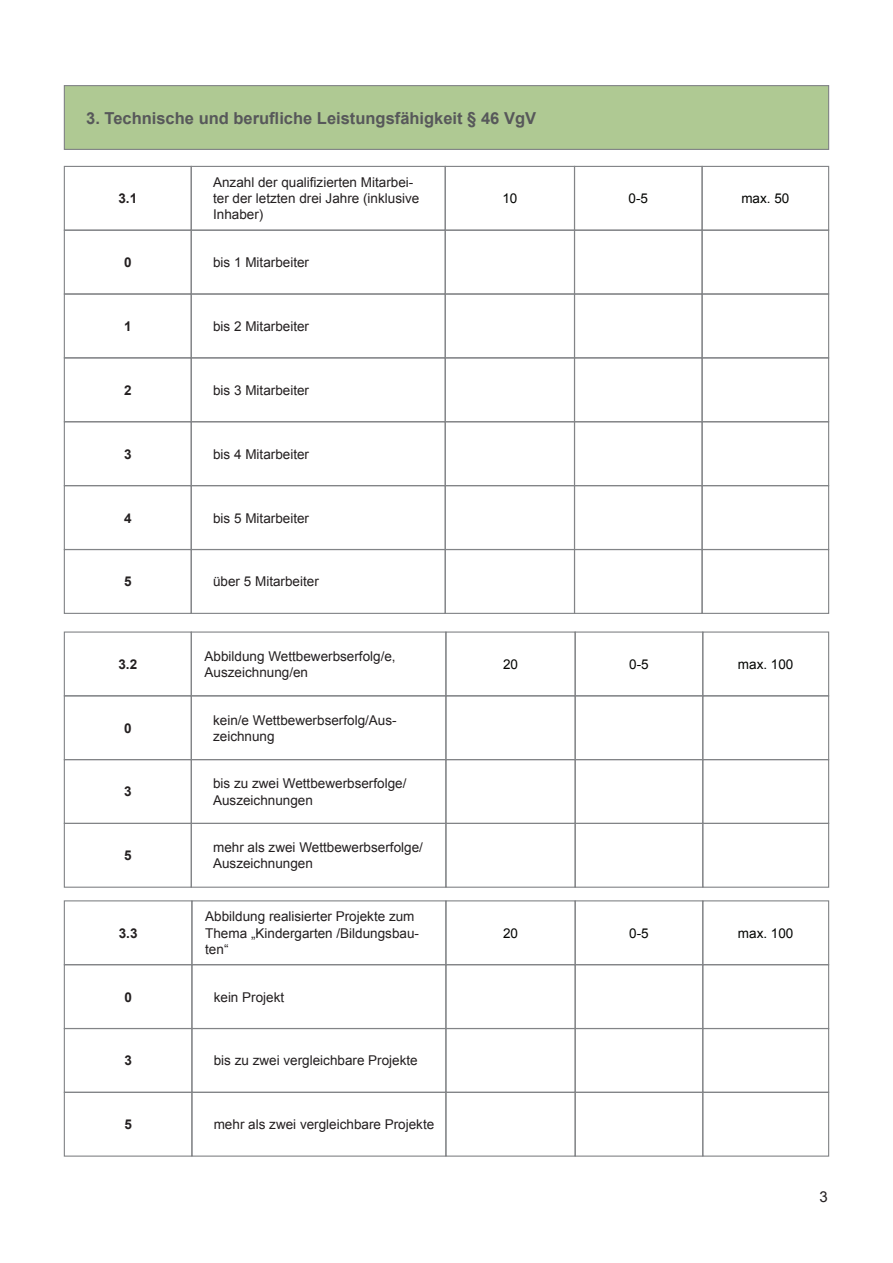
<style>
.page{position:relative;width:893px;height:1263px;background:#fff}
.page>*{position:absolute;margin:0;border:0;box-sizing:border-box;transform-origin:0 0}
.t1{font:700 16.5px "Arial";color:#57585a}
.t2{font:15px "Arial";color:#231f20}
.t3{font:13.5px/16.2px "Arial";color:#231f20}
.t4{font:13.5px "Arial";color:#040503}
.t5{font:700 13.5px "Arial";color:#231f20}
</style>
<div class="page">
<div style="left:64px;top:86px;width:765px;height:63px;background:#afc993"></div>
<div style="left:64px;top:85px;width:765px;height:65px;border:1px solid #828487"></div>
<div style="left:702px;top:631px;width:127px;height:65px;border:1px solid #828487"></div>
<div style="left:575px;top:631px;width:128px;height:65px;border:1px solid #828487"></div>
<div style="left:445px;top:631px;width:131px;height:65px;border:1px solid #828487"></div>
<div style="left:64px;top:631px;width:128px;height:65px;border:1px solid #828487"></div>
<div style="left:191px;top:631px;width:255px;height:65px;border:1px solid #828487"></div>
<div style="left:702px;top:695px;width:127px;height:65px;border:1px solid #828487"></div>
<div style="left:575px;top:695px;width:128px;height:65px;border:1px solid #828487"></div>
<div style="left:445px;top:695px;width:131px;height:65px;border:1px solid #828487"></div>
<div style="left:64px;top:695px;width:128px;height:65px;border:1px solid #828487"></div>
<div style="left:191px;top:695px;width:255px;height:65px;border:1px solid #828487"></div>
<div style="left:702px;top:759px;width:127px;height:65px;border:1px solid #828487"></div>
<div style="left:575px;top:759px;width:128px;height:65px;border:1px solid #828487"></div>
<div style="left:445px;top:759px;width:131px;height:65px;border:1px solid #828487"></div>
<div style="left:64px;top:759px;width:128px;height:65px;border:1px solid #828487"></div>
<div style="left:191px;top:759px;width:255px;height:65px;border:1px solid #828487"></div>
<div style="left:702px;top:823px;width:127px;height:65px;border:1px solid #828487"></div>
<div style="left:575px;top:823px;width:128px;height:65px;border:1px solid #828487"></div>
<div style="left:445px;top:823px;width:131px;height:65px;border:1px solid #828487"></div>
<div style="left:64px;top:823px;width:128px;height:65px;border:1px solid #828487"></div>
<div style="left:191px;top:823px;width:255px;height:65px;border:1px solid #828487"></div>
<div style="left:702px;top:900px;width:127px;height:65px;border:1px solid #828487"></div>
<div style="left:575px;top:900px;width:128px;height:65px;border:1px solid #828487"></div>
<div style="left:445px;top:900px;width:131px;height:65px;border:1px solid #828487"></div>
<div style="left:64px;top:900px;width:128px;height:65px;border:1px solid #828487"></div>
<div style="left:191px;top:900px;width:255px;height:65px;border:1px solid #828487"></div>
<div style="left:702px;top:964px;width:127px;height:65px;border:1px solid #828487"></div>
<div style="left:575px;top:964px;width:128px;height:65px;border:1px solid #828487"></div>
<div style="left:445px;top:964px;width:131px;height:65px;border:1px solid #828487"></div>
<div style="left:64px;top:964px;width:128px;height:65px;border:1px solid #828487"></div>
<div style="left:702px;top:1028px;width:127px;height:65px;border:1px solid #828487"></div>
<div style="left:575px;top:1028px;width:128px;height:65px;border:1px solid #828487"></div>
<div style="left:445px;top:1028px;width:131px;height:65px;border:1px solid #828487"></div>
<div style="left:64px;top:1028px;width:128px;height:65px;border:1px solid #828487"></div>
<div style="left:702px;top:1092px;width:127px;height:65px;border:1px solid #828487"></div>
<div style="left:575px;top:1092px;width:128px;height:65px;border:1px solid #828487"></div>
<div style="left:445px;top:1092px;width:131px;height:65px;border:1px solid #828487"></div>
<div style="left:64px;top:1092px;width:128px;height:65px;border:1px solid #828487"></div>
<div style="left:191px;top:964px;width:255px;height:65px;border:1px solid #828487"></div>
<div style="left:191px;top:1028px;width:255px;height:65px;border:1px solid #828487"></div>
<div style="left:191px;top:1092px;width:255px;height:65px;border:1px solid #828487"></div>
<div style="left:701px;top:166px;width:128px;height:65px;border:1px solid #828487"></div>
<div style="left:574px;top:166px;width:129px;height:65px;border:1px solid #828487"></div>
<div style="left:445px;top:166px;width:130px;height:65px;border:1px solid #828487"></div>
<div style="left:64px;top:166px;width:128px;height:65px;border:1px solid #828487"></div>
<div style="left:191px;top:166px;width:255px;height:65px;border:1px solid #828487"></div>
<div style="left:701px;top:357px;width:128px;height:65px;border:1px solid #828487"></div>
<div style="left:574px;top:357px;width:129px;height:65px;border:1px solid #828487"></div>
<div style="left:445px;top:357px;width:130px;height:65px;border:1px solid #828487"></div>
<div style="left:64px;top:357px;width:128px;height:65px;border:1px solid #828487"></div>
<div style="left:191px;top:357px;width:255px;height:65px;border:1px solid #828487"></div>
<div style="left:701px;top:421px;width:128px;height:65px;border:1px solid #828487"></div>
<div style="left:574px;top:421px;width:129px;height:65px;border:1px solid #828487"></div>
<div style="left:445px;top:421px;width:130px;height:65px;border:1px solid #828487"></div>
<div style="left:64px;top:421px;width:128px;height:65px;border:1px solid #828487"></div>
<div style="left:191px;top:421px;width:255px;height:65px;border:1px solid #828487"></div>
<div style="left:701px;top:485px;width:128px;height:65px;border:1px solid #828487"></div>
<div style="left:574px;top:485px;width:129px;height:65px;border:1px solid #828487"></div>
<div style="left:445px;top:485px;width:130px;height:65px;border:1px solid #828487"></div>
<div style="left:64px;top:485px;width:128px;height:65px;border:1px solid #828487"></div>
<div style="left:191px;top:485px;width:255px;height:65px;border:1px solid #828487"></div>
<div style="left:701px;top:549px;width:128px;height:65px;border:1px solid #828487"></div>
<div style="left:574px;top:549px;width:129px;height:65px;border:1px solid #828487"></div>
<div style="left:445px;top:549px;width:130px;height:65px;border:1px solid #828487"></div>
<div style="left:64px;top:549px;width:128px;height:65px;border:1px solid #828487"></div>
<div style="left:191px;top:549px;width:255px;height:65px;border:1px solid #828487"></div>
<div style="left:701px;top:293px;width:128px;height:65px;border:1px solid #828487"></div>
<div style="left:574px;top:293px;width:129px;height:65px;border:1px solid #828487"></div>
<div style="left:445px;top:293px;width:130px;height:65px;border:1px solid #828487"></div>
<div style="left:64px;top:293px;width:128px;height:65px;border:1px solid #828487"></div>
<div style="left:191px;top:293px;width:255px;height:65px;border:1px solid #828487"></div>
<div style="left:701px;top:230px;width:128px;height:65px;border:1px solid #828487"></div>
<div style="left:574px;top:230px;width:129px;height:65px;border:1px solid #828487"></div>
<div style="left:445px;top:230px;width:130px;height:65px;border:1px solid #828487"></div>
<div style="left:64px;top:230px;width:128px;height:65px;border:1px solid #828487"></div>
<div style="left:191px;top:230px;width:255px;height:65px;border:1px solid #828487"></div>
<p class="t1" style="left:86px;top:106px;width:451px">3. Technische und berufliche Leistungsfähigkeit § 46 VgV</p>
<p class="t3" style="left:213px;top:174px;width:208px">Anzahl der qualifizierten Mitarbei&shy;ter der letzten drei Jahre (inklusive<br>Inhaber)</p>
<p class="t5" style="left:118px;top:189px;width:20px">3.1</p>
<p class="t4" style="left:502px;top:189px;width:17px">10</p>
<p class="t4" style="left:628px;top:189px;width:21px">0-5</p>
<p class="t4" style="left:741px;top:189px;width:50px">max. 50</p>
<p class="t5" style="left:124px;top:253px;width:9px">0</p>
<p class="t3" style="left:213px;top:254px;width:98px">bis 1 Mitarbeiter</p>
<p class="t5" style="left:124px;top:317px;width:9px">1</p>
<p class="t3" style="left:213px;top:318px;width:98px">bis 2 Mitarbeiter</p>
<p class="t5" style="left:124px;top:380px;width:9px">2</p>
<p class="t3" style="left:213px;top:382px;width:98px">bis 3 Mitarbeiter</p>
<p class="t5" style="left:124px;top:444px;width:9px">3</p>
<p class="t3" style="left:213px;top:446px;width:98px">bis 4 Mitarbeiter</p>
<p class="t5" style="left:124px;top:508px;width:9px">4</p>
<p class="t3" style="left:213px;top:510px;width:98px">bis 5 Mitarbeiter</p>
<p class="t5" style="left:124px;top:572px;width:9px">5</p>
<p class="t3" style="left:213px;top:573px;width:107px">über 5 Mitarbeiter</p>
<p class="t3" style="left:205px;top:648px;width:193px">Abbildung Wettbewerbserfolg/e,</p>
<p class="t3" style="left:205px;top:664px;width:105px">Auszeichnung/en</p>
<p class="t5" style="left:118px;top:655px;width:20px">3.2</p>
<p class="t4" style="left:503px;top:655px;width:17px">20</p>
<p class="t4" style="left:629px;top:655px;width:21px">0-5</p>
<p class="t4" style="left:738px;top:655px;width:57px">max. 100</p>
<p class="t5" style="left:124px;top:718px;width:9px">0</p>
<p class="t3" style="left:213px;top:712px;width:185px">kein/e Wettbewerbserfolg/Aus&shy;zeichnung</p>
<p class="t5" style="left:124px;top:782px;width:9px">3</p>
<p class="t3" style="left:213px;top:775px;width:195px">bis zu zwei Wettbewerbserfolge/<br>Auszeichnungen</p>
<p class="t5" style="left:124px;top:846px;width:9px">5</p>
<p class="t3" style="left:213px;top:839px;width:211px">mehr als zwei Wettbewerbserfolge/<br>Auszeichnungen</p>
<p class="t3" style="left:205px;top:908px;width:215px">Abbildung realisierter Projekte zum<br>Thema „Kindergarten /Bildungsbau&shy;ten“</p>
<p class="t5" style="left:119px;top:923px;width:20px">3.3</p>
<p class="t4" style="left:503px;top:924px;width:17px">20</p>
<p class="t4" style="left:629px;top:924px;width:21px">0-5</p>
<p class="t4" style="left:738px;top:924px;width:57px">max. 100</p>
<p class="t5" style="left:124px;top:987px;width:9px">0</p>
<p class="t3" style="left:214px;top:988px;width:72px">kein Projekt</p>
<p class="t5" style="left:124px;top:1051px;width:9px">3</p>
<p class="t3" style="left:214px;top:1052px;width:206px">bis zu zwei vergleichbare Projekte</p>
<p class="t5" style="left:124px;top:1115px;width:9px">5</p>
<p class="t3" style="left:214px;top:1116px;width:222px">mehr als zwei vergleichbare Projekte</p>
<p class="t2" style="left:819px;top:1186px;width:10px">3</p>
</div>
